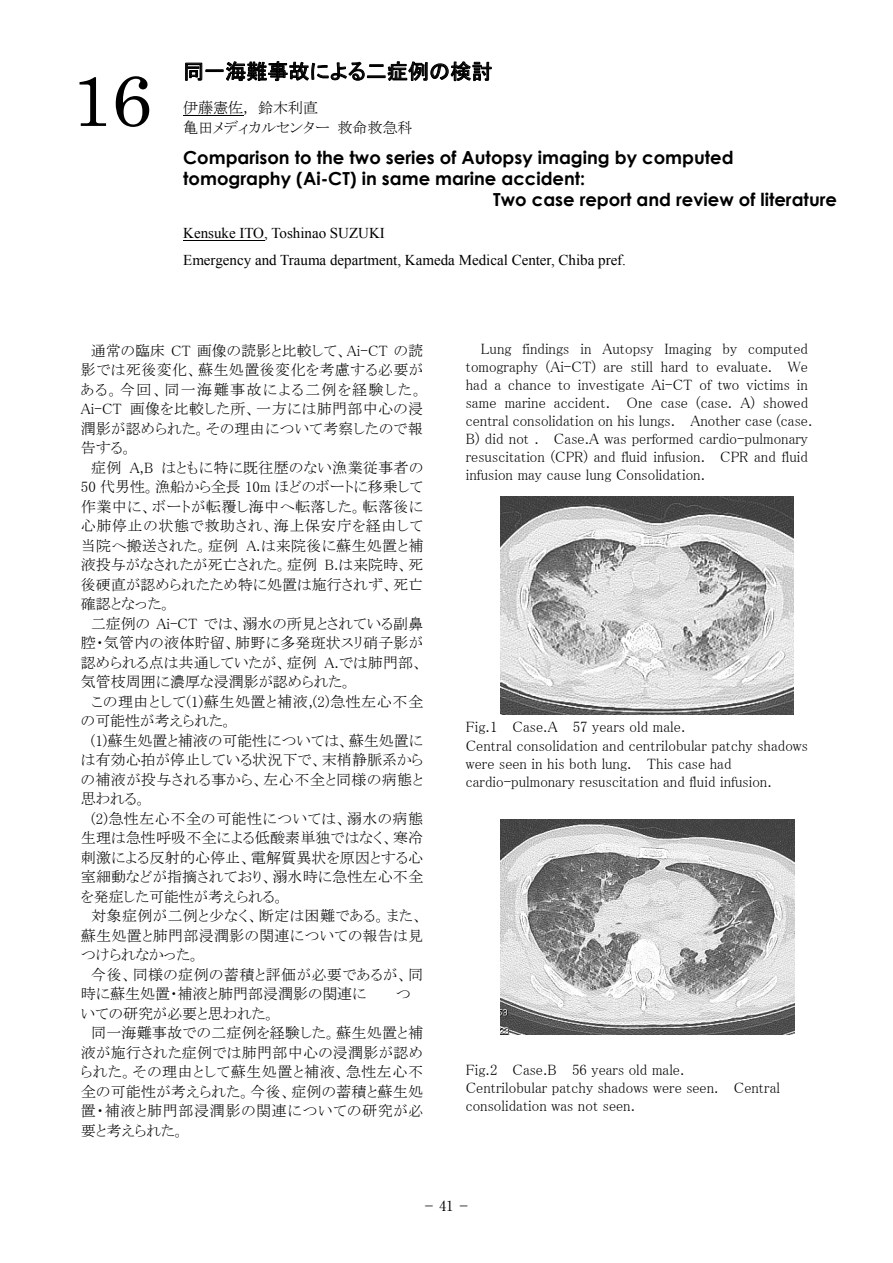
<style>
.page{position:relative;width:893px;height:1263px;background:#fff}
.page>*{position:absolute;margin:0;border:0;box-sizing:border-box;transform-origin:0 0}
.t1{font:72px "Century";color:#000}
.t2{font:21px "MS P Gothic";letter-spacing:.005em;color:#000}
.t3{font:700 18px "Century Gothic";color:#000}
.t4{font:15px/19.5px "MS P Mincho";color:#000;text-align:justify}
.t5{font:15px/26.7px "Times New Roman";color:#000}
.t6{font:15px/19.5px "MS P Mincho";letter-spacing:.035em;color:#000}
.t7{font:15px/19.5px "MS P Mincho";letter-spacing:.025em;color:#000}
.t8{font:15px "MS P Mincho";letter-spacing:.02em;color:#000}
.t9{font:15px "MS P Mincho";letter-spacing:.045em;color:#000}
.t10{font:15px "MS Mincho";color:#000}
.t11{font:13.8px "Ryumin Pr 6";color:#000}
</style>
<div class="page">
<svg style="left:185px;top:61px;width:307px;height:21px"></svg>
<hr style="left:183px;top:115px;width:60px;height:1px;background:#000">
<hr style="left:183px;top:240px;width:81px;height:1px;background:#000">
<img style="left:500px;top:496px;width:294px;height:219px">
<img style="left:500px;top:819px;width:294px;height:215px">
<h1 class="t1" style="left:72px;top:39px;width:82px">16</h1>
<h2 class="t2" style="left:183px;top:61px;width:311px">同一海難事故による二症例の検討</h2>
<p class="t10" style="left:183px;top:100px;width:137px">伊藤憲佐，鈴木利直</p>
<p class="t4" style="left:183px;top:118px;width:231px">亀田メディカルセンター 救命救急科</p>
<p class="t3" style="left:183px;top:144px;width:552px">Comparison to the two series of Autopsy imaging by computed</p>
<p class="t3" style="left:183px;top:165px;width:404px">tomography (Ai-CT) in same marine accident:</p>
<p class="t3" style="left:493px;top:186px;width:345px">Two case report and review of literature</p>
<p class="t5" style="left:183px;top:220px;width:444px">Kensuke ITO, Toshinao SUZUKI<br>Emergency and Trauma department, Kameda Medical Center, Chiba pref.</p>
<p class="t4" style="left:81px;top:341px;width:344px;text-indent:10px">通常の臨床 CT 画像の読影と比較して、Ai-CT の読影では死後変化、蘇生処置後変化を考慮する必要がある。今回、同一海難事故による二例を経験した。Ai-CT 画像を比較した所、一方には肺門部中心の浸潤影が認められた。その理由について考察したので報告する。</p>
<p class="t4" style="left:81px;top:457px;width:344px;text-indent:10px">症例 A,B はともに特に既往歴のない漁業従事者の50 代男性。漁船から全長 10m ほどのボートに移乗して作業中に、ボートが転覆し海中へ転落した。転落後に心肺停止の状態で救助され、海上保安庁を経由して当院へ搬送された。症例 A.は来院後に蘇生処置と補液投与がなされたが死亡された。症例 B.は来院時、死後硬直が認められたため特に処置は施行されず、死亡確認となった。</p>
<p class="t4" style="left:81px;top:613px;width:344px;text-indent:10px">二症例の Ai-CT では、溺水の所見とされている副鼻腔・気管内の液体貯留、肺野に多発斑状スリ硝子影が認められる点は共通していたが、症例 A.では肺門部、気管枝周囲に濃厚な浸潤影が認められた。</p>
<p class="t6" style="left:81px;top:691px;width:344px;text-indent:11px">この理由として(1)蘇生処置と補液,(2)急性左心不全の可能性が考えられた。</p>
<p class="t4" style="left:81px;top:730px;width:344px;text-indent:10px">(1)蘇生処置と補液の可能性については、蘇生処置には有効心拍が停止している状況下で、末梢静脈系からの補液が投与される事から、左心不全と同様の病態と思われる。</p>
<p class="t4" style="left:81px;top:808px;width:344px;text-indent:10px">(2)急性左心不全の可能性については、溺水の病態生理は急性呼吸不全による低酸素単独ではなく、寒冷刺激による反射的心停止、電解質異状を原因とする心室細動などが指摘されており、溺水時に急性左心不全を発症した可能性が考えられる。</p>
<p class="t4" style="left:81px;top:906px;width:344px;text-indent:10px">対象症例が二例と少なく、断定は困難である。また、蘇生処置と肺門部浸潤影の関連についての報告は見つけられなかった。</p>
<p class="t7" style="left:81px;top:964px;width:344px;text-indent:10px">今後、同様の症例の蓄積と評価が必要であるが、同時に蘇生処置・補液と肺門部浸潤影の関連に</p>
<p class="t4" style="left:396px;top:984px;width:17px">つ</p>
<p class="t4" style="left:81px;top:1003px;width:196px">いての研究が必要と思われた。</p>
<p class="t4" style="left:91px;top:1023px;width:333px">同一海難事故での二症例を経験した。蘇生処置と補</p>
<p class="t8" style="left:81px;top:1045px;width:344px">液が施行された症例では肺門部中心の浸潤影が認め</p>
<p class="t6" style="left:81px;top:1062px;width:344px">られた。その理由として蘇生処置と補液、急性左心不</p>
<p class="t4" style="left:81px;top:1081px;width:344px">全の可能性が考えられた。今後、症例の蓄積と蘇生処</p>
<p class="t9" style="left:81px;top:1103px;width:344px">置・補液と肺門部浸潤影の関連についての研究が必</p>
<p class="t4" style="left:81px;top:1120px;width:105px">要と考えられた。</p>
<p class="t4" style="left:466px;top:340px;width:348px;line-height:18px;text-align:left;text-indent:15px">Lung findings in Autopsy Imaging by computed tomography (Ai-CT) are still hard to evaluate. We had a chance to investigate Ai-CT of two victims in same marine accident. One case (case. A) showed central consolidation on his lungs. Another case (case.<br>B) did not . Case.A was performed cardio-pulmonary resuscitation (CPR) and fluid infusion. CPR and fluid infusion may cause lung Consolidation.</p>
<p class="t4" style="left:466px;top:718px;width:344px;line-height:18px;text-align:left">Fig.1 Case.A 57 years old male.<br>Central consolidation and centrilobular patchy shadows were seen in his both lung. This case had cardio-pulmonary resuscitation and fluid infusion.</p>
<p class="t4" style="left:466px;top:1060px;width:316px;line-height:18px;text-align:left">Fig.2 Case.B 56 years old male.<br>Centrilobular patchy shadows were seen. Central consolidation was not seen.</p>
<p class="t11" style="left:422px;top:1195px;width:50px">－41－</p>
</div>
